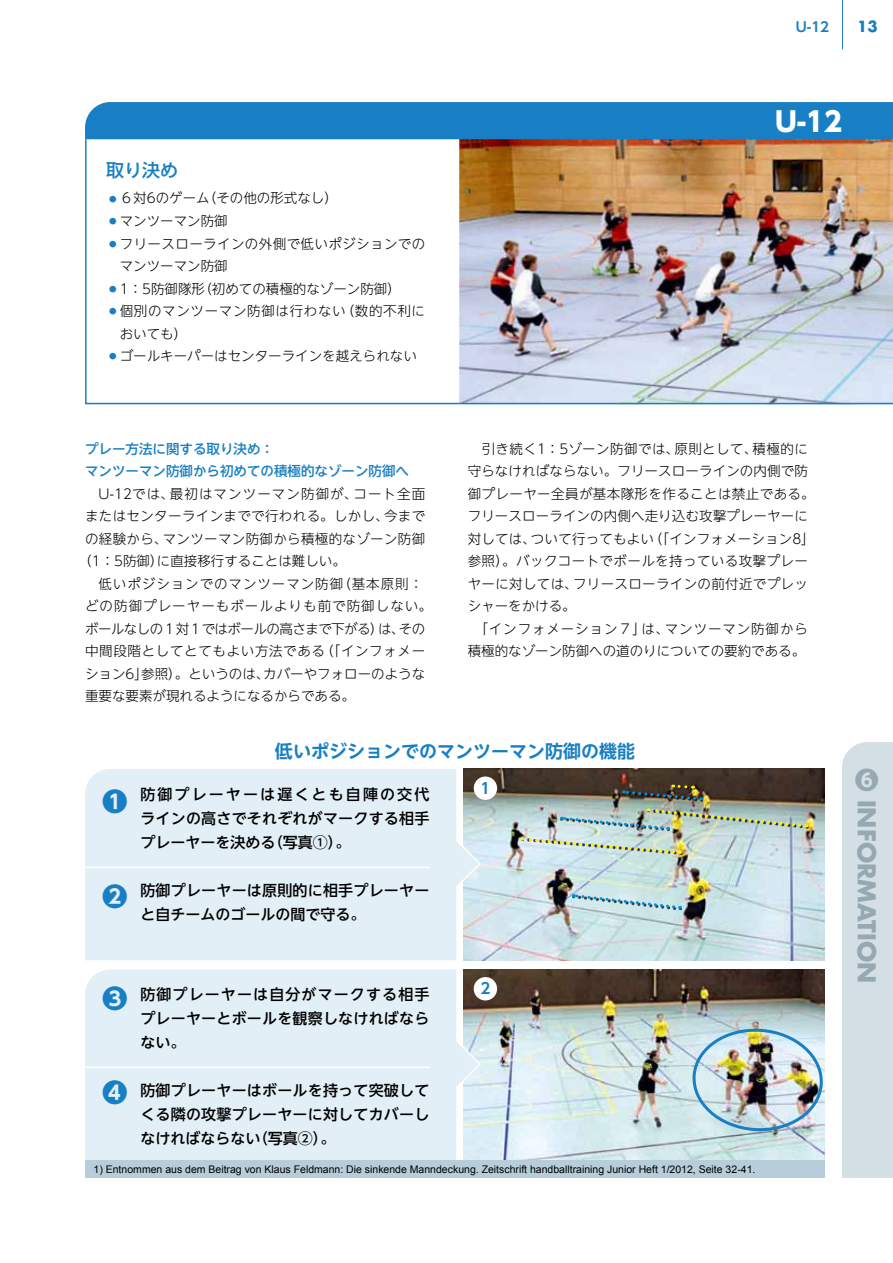
<style>
.page{position:relative;width:893px;height:1263px;background:#fff}
.page>*{position:absolute;margin:0;border:0;box-sizing:border-box;transform-origin:0 0}
.t1{font:800 27px "UD Shin Go NT Pro";color:#fff}
.t2{font:700 25.5px "UD Shin Go NT Pro";color:#187fc4}
.t3{font:700 24px "Futura";color:#96a9b3}
.t4{font:700 24px "UD Shin Go NT Pro";color:#96a9b3}
.t5{font:700 18px "UD Shin Go NT Pro De";color:#187fc4}
.t6{font:500 18px "UD Shin Go NT Pro";color:#187fc4}
.t7{font:500 15px/24px "UD Shin Go NT Pro";letter-spacing:.015em;color:#000;text-align:justify}
.t8{font:700 15px "Futura";color:#187fc4}
.t9{font:700 15px "UD Shin Go NT Pro De";color:#187fc4}
.t10{font:300 13.5px/22.5px "UD Shin Go NT Pro";letter-spacing:.025em;color:#000}
.t11{font:300 13.5px "UD Shin Go NT Pro";color:#000}
.t12{font:300 13.5px/22.5px "UD Shin Go NT Pro";letter-spacing:.05em;color:#000}
.t13{font:500 13.5px/22.5px "UD Shin Go NT Pro";color:#187fc4}
.t14{font:300 13.5px "UD Shin Go NT Pro";letter-spacing:-.04em;color:#000}
.t15{font:300 13.5px "UD Shin Go NT Pro";letter-spacing:.08em;color:#000}
.t16{font:300 13.5px "UD Shin Go NT Pro";letter-spacing:.07em;color:#000}
.t17{font:300 13.5px "UD Shin Go NT Pro";letter-spacing:.075em;color:#000}
.t18{font:700 13.5px "UD Shin Go NT Pro De";color:#187fc4}
.t19{font:10.5px "Arial";color:#000}
.s1{color:#187fc4}
</style>
<div class="page">
<hr style="left:842px;top:0;width:1px;height:49px;background:#187fc4">
<img style="left:482px;top:969px;width:343px;height:192px">
<div style="left:474px;top:977px;width:23px;height:23px;background:#fff;border-radius:50%"></div>
<img style="left:689px;top:1025px;width:136px;height:108px">
<img style="left:482px;top:769px;width:343px;height:191px">
<div style="left:474px;top:776px;width:23px;height:24px;background:#fff;border-radius:50%"></div>
<div style="left:622px;top:791px;width:81px;height:10px;background:#000;opacity:.75"></div>
<svg style="left:623px;top:783px;width:79px;height:18px"></svg>
<div style="left:572px;top:894px;width:110px;height:16px;background:#000;opacity:.75"></div>
<svg style="left:573px;top:892px;width:107px;height:18px;background:#b7d6dd"></svg>
<img style="left:521px;top:807px;width:286px;height:48px">
<div style="left:842px;top:742px;width:51px;height:436px;background:#d3dee5"></div>
<div style="left:85px;top:102px;width:808px;height:36px;background:#187fc4"></div>
<img style="left:85px;top:138px;width:808px;height:267px">
<div style="left:85px;top:768px;width:397px;height:193px;background:#e3eff6"></div>
<div style="left:85px;top:969px;width:397px;height:192px;background:#e3eff6"></div>
<div style="left:85px;top:1161px;width:740px;height:17px;background:#b7cdda"></div>
<hr style="left:68px;top:867px;width:361px;height:1px;background:#fff">
<hr style="left:68px;top:1066px;width:361px;height:2px;background:#fff">
<p class="t18" style="left:796px;top:16px;width:35px">U-12</p>
<p class="t8" style="left:857px;top:16px;width:22px">13</p>
<h3 class="t6" style="left:106px;top:156px;width:73px">取り決め</h3>
<p class="t11" style="left:106px;top:187px;width:233px"><span class="s1">○</span>６対6のゲーム（その他の形式なし）</p>
<p class="t11" style="left:106px;top:210px;width:123px"><span class="s1">○</span>マンツーマン防御</p>
<p class="t10" style="left:120px;top:232px;width:307px;text-indent:-14px"><span class="s1">○</span>フリースローラインの外側で低いポジションでのマンツーマン防御</p>
<p class="t11" style="left:106px;top:277px;width:296px"><span class="s1">○</span>1：5防御隊形（初めての積極的なゾーン防御）</p>
<p class="t12" style="left:120px;top:299px;width:307px;text-indent:-14px"><span class="s1">○</span>個別のマンツーマン防御は行わない（数的不利においても）</p>
<p class="t11" style="left:106px;top:345px;width:312px"><span class="s1">○</span>ゴールキーパーはセンターラインを越えられない</p>
<p class="t13" style="left:85px;top:437px;width:325px">プレー方法に関する取り決め：<br>マンツーマン防御から初めての積極的なゾーン防御へ</p>
<p class="t15" style="left:85px;top:483px;width:342px">　U-12では、最初はマンツーマン防御が、コート全面</p>
<p class="t10" style="left:85px;top:504px;width:342px">またはセンターラインまでで行われる。しかし、今まで</p>
<p class="t10" style="left:85px;top:527px;width:342px">の経験から、マンツーマン防御から積極的なゾーン防御</p>
<p class="t11" style="left:78px;top:550px;width:269px">（1：5防御）に直接移行することは難しい。</p>
<p class="t16" style="left:85px;top:573px;width:340px">　低いポジションでのマンツーマン防御（基本原則：</p>
<p class="t17" style="left:85px;top:595px;width:348px">どの防御プレーヤーもボールよりも前で防御しない。</p>
<p class="t14" style="left:85px;top:618px;width:342px">ボールなしの１対１ではボールの高さまで下がる）は、その</p>
<p class="t12" style="left:85px;top:639px;width:342px">中間段階としてとてもよい方法である（「インフォメー</p>
<p class="t11" style="left:85px;top:663px;width:342px">ション6」参照）。というのは、カバーやフォローのような</p>
<p class="t11" style="left:85px;top:685px;width:271px">重要な要素が現れるようになるからである。</p>
<h1 class="t1" style="left:775px;top:100px;width:68px">U-12</h1>
<p class="t10" style="left:468px;top:437px;width:349px">　引き続く1：5ゾーン防御では、原則として、積極的に守らなければならない。フリースローラインの内側で防御プレーヤー全員が基本隊形を作ることは禁止である。フリースローラインの内側へ走り込む攻撃プレーヤーに対しては、ついて行ってもよい（「インフォメーション8」参照）。バックコートでボールを持っている攻撃プレーヤーに対しては、フリースローラインの前付近でプレッシャーをかける。<br>　「インフォメーション７」は、マンツーマン防御から積極的なゾーン防御への道のりについての要約である。</p>
<h2 class="t2" style="left:102px;top:781px;width:27px">❶</h2>
<h2 class="t2" style="left:102px;top:875px;width:27px">❷</h2>
<h3 class="t5" style="left:275px;top:736px;width:361px">低いポジションでのマンツーマン防御の機能</h3>
<p class="t7" style="left:140px;top:782px;width:291px">防御プレーヤーは遅くとも自陣の交代ラインの高さでそれぞれがマークする相手プレーヤーを決める（写真①）。</p>
<p class="t7" style="left:140px;top:878px;width:291px">防御プレーヤーは原則的に相手プレーヤーと自チームのゴールの間で守る。</p>
<p class="t9" style="left:480px;top:776px;width:11px">1</p>
<h2 class="t2" style="left:102px;top:977px;width:27px">❸</h2>
<h2 class="t2" style="left:102px;top:1071px;width:27px">❹</h2>
<p class="t7" style="left:140px;top:982px;width:291px">防御プレーヤーは自分がマークする相手プレーヤーとボールを観察しなければならない。</p>
<p class="t7" style="left:140px;top:1078px;width:291px">防御プレーヤーはボールを持って突破してくる隣の攻撃プレーヤーに対してカバーしなければならない（写真②）。</p>
<p class="t9" style="left:480px;top:976px;width:11px">2</p>
<p class="t19" style="left:94px;top:1162px;width:663px">1) Entnommen aus dem Beitrag von Klaus Feldmann: Die sinkende Manndeckung. Zeitschrift handballtraining Junior Heft 1/2012, Seite 32-41.</p>
<h3 class="t4" style="left:855px;top:760px;width:25px">❻</h3>
<h3 class="t3" style="left:883px;top:799px;width:185px;rotate:90deg">INFORMATION</h3>
</div>
